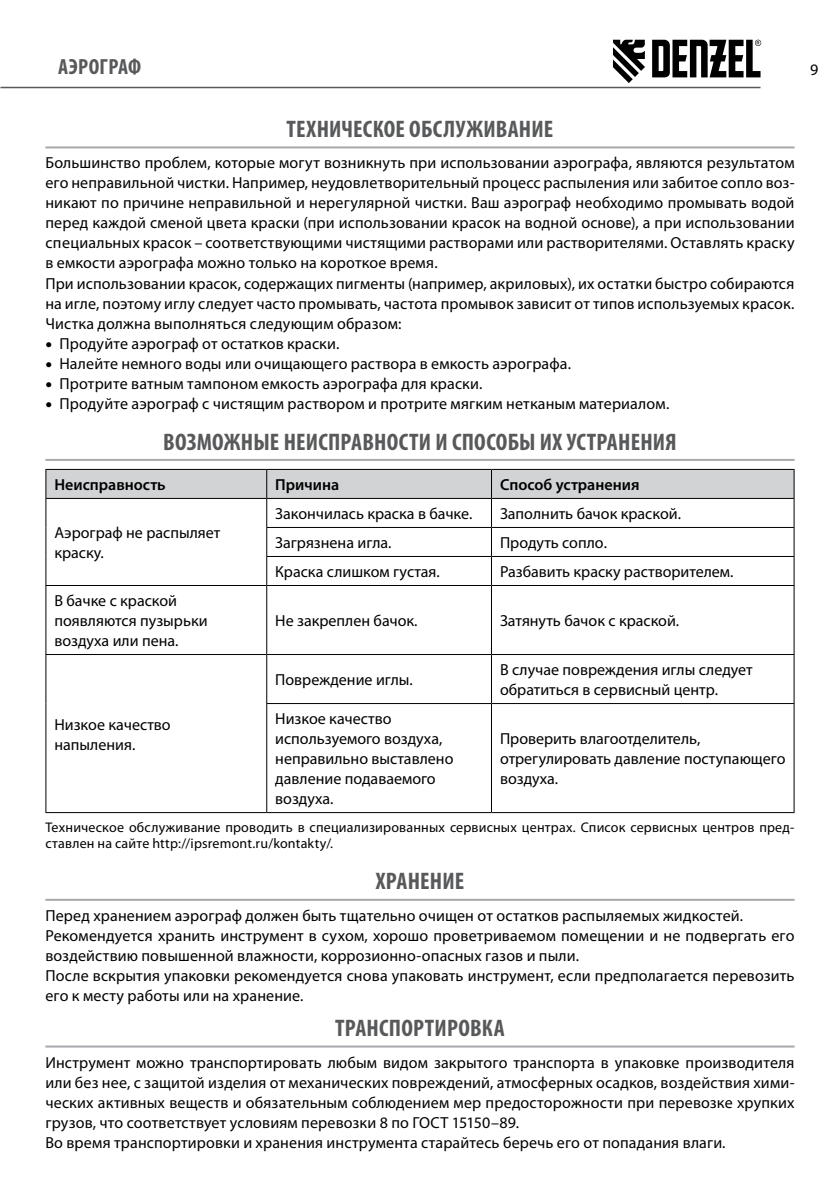
<style>
.page{position:relative;width:840px;height:1191px;background:#fff}
.page>*{position:absolute;margin:0;border:0;box-sizing:border-box;transform-origin:0 0}
.t1{font:700 condensed 24px "Myriad Pro";letter-spacing:.01em;color:#58595b}
.t2{font:700 condensed 22px "Myriad Pro";letter-spacing:.015em;color:#58595b}
.t3{font:16px/20px "Myriad Pro";letter-spacing:.005em;color:#000}
.t4{font:600 16px "Myriad Pro";color:#000}
.t5{font:14px/16px "Myriad Pro";letter-spacing:.015em;color:#000}
.s1{font-size:24px}
</style>
<div class="page">
<hr style="left:0;top:87px;width:760px;height:1px;background:#58595b">
<svg style="left:613px;top:40px;width:31px;height:43px"></svg>
<svg style="left:652px;top:40px;width:108px;height:37px"></svg>
<hr style="left:45px;top:146px;width:749px;height:2px;background:#a7a9ac">
<hr style="left:45px;top:459px;width:749px;height:2px;background:#a7a9ac">
<hr style="left:45px;top:898px;width:749px;height:2px;background:#a7a9ac">
<hr style="left:45px;top:1045px;width:749px;height:2px;background:#a7a9ac">
<svg style="left:45px;top:469px;width:749px;height:116px"></svg>
<hr style="left:45px;top:585px;width:221px;height:1px;background:#000">
<hr style="left:45px;top:586px;width:1px;height:68px;background:#000">
<hr style="left:266px;top:585px;width:225px;height:1px;background:#000">
<hr style="left:266px;top:586px;width:1px;height:68px;background:#000">
<hr style="left:491px;top:585px;width:303px;height:1px;background:#000">
<hr style="left:490px;top:586px;width:1px;height:68px;background:#000">
<hr style="left:793px;top:586px;width:1px;height:68px;background:#000">
<hr style="left:45px;top:654px;width:221px;height:1px;background:#000">
<hr style="left:45px;top:655px;width:1px;height:48px;background:#000">
<hr style="left:266px;top:654px;width:225px;height:1px;background:#000">
<hr style="left:266px;top:655px;width:1px;height:48px;background:#000">
<hr style="left:491px;top:654px;width:303px;height:1px;background:#000">
<hr style="left:490px;top:655px;width:1px;height:48px;background:#000">
<hr style="left:793px;top:655px;width:1px;height:48px;background:#000">
<hr style="left:45px;top:703px;width:1px;height:109px;background:#000">
<hr style="left:266px;top:703px;width:225px;height:1px;background:#000">
<hr style="left:266px;top:704px;width:1px;height:108px;background:#000">
<hr style="left:491px;top:703px;width:303px;height:1px;background:#000">
<hr style="left:490px;top:704px;width:1px;height:108px;background:#000">
<hr style="left:793px;top:704px;width:1px;height:108px;background:#000">
<hr style="left:45px;top:812px;width:221px;height:1px;background:#000">
<hr style="left:266px;top:812px;width:225px;height:1px;background:#000">
<hr style="left:491px;top:812px;width:303px;height:1px;background:#000">
<h2 class="t2" style="left:58px;top:53px;width:85px">АЭРОГРАФ</h2>
<p class="t3" style="left:809px;top:60px;width:10px">9</p>
<h1 class="t1" style="left:286px;top:114px;width:268px">ТЕХНИЧЕСКОЕ ОБСЛУЖИВАНИЕ</h1>
<p class="t3" style="left:45px;top:153px;width:750px">Большинство проблем, которые могут возникнуть при использовании аэрографа, являются результатом его неправильной чистки. Например, неудовлетворительный процесс распыления или забитое сопло воз&shy;никают по причине неправильной и нерегулярной чистки. Ваш аэрограф необходимо промывать водой перед каждой сменой цвета краски (при использовании красок на водной основе), а при использовании специальных красок – соответствующими чистящими растворами или растворителями. Оставлять краску в емкости аэрографа можно только на короткое время.<br>При использовании красок, содержащих пигменты (например, акриловых), их остатки быстро собираются на игле, поэтому иглу следует часто промывать, частота промывок зависит от типов используемых красок.<br>Чистка должна выполняться следующим образом:</p>
<p class="t3" style="left:45px;top:333px;width:295px"><span class="s1">•</span> Продуйте аэрограф от остатков краски.</p>
<p class="t3" style="left:45px;top:353px;width:527px"><span class="s1">•</span> Налейте немного воды или очищающего раствора в емкость аэрографа.</p>
<p class="t3" style="left:45px;top:373px;width:438px"><span class="s1">•</span> Протрите ватным тампоном емкость аэрографа для краски.</p>
<p class="t3" style="left:45px;top:393px;width:625px"><span class="s1">•</span> Продуйте аэрограф с чистящим раствором и протрите мягким нетканым материалом.</p>
<h1 class="t1" style="left:163px;top:426px;width:514px">ВОЗМОЖНЫЕ НЕИСПРАВНОСТИ И СПОСОБЫ ИХ УСТРАНЕНИЯ</h1>
<p class="t4" style="left:54px;top:474px;width:113px">Неисправность</p>
<p class="t4" style="left:275px;top:474px;width:66px">Причина</p>
<p class="t4" style="left:499px;top:474px;width:141px">Способ устранения</p>
<p class="t3" style="left:54px;top:522px;width:167px">Аэрограф не распыляет краску.</p>
<p class="t3" style="left:275px;top:503px;width:199px">Закончилась краска в бачке.</p>
<p class="t3" style="left:499px;top:503px;width:182px">Заполнить бачок краской.</p>
<p class="t3" style="left:275px;top:532px;width:118px">Загрязнена игла.</p>
<p class="t3" style="left:499px;top:532px;width:108px">Продуть сопло.</p>
<p class="t3" style="left:275px;top:561px;width:166px">Краска слишком густая.</p>
<p class="t3" style="left:499px;top:561px;width:235px">Разбавить краску растворителем.</p>
<p class="t3" style="left:54px;top:590px;width:154px">В бачке с краской появляются пузырьки воздуха или пена.</p>
<p class="t3" style="left:275px;top:610px;width:144px">Не закреплен бачок.</p>
<p class="t3" style="left:499px;top:610px;width:181px">Затянуть бачок с краской.</p>
<p class="t3" style="left:275px;top:669px;width:139px">Повреждение иглы.</p>
<p class="t3" style="left:499px;top:659px;width:254px">В случае повреждения иглы следует обратиться в сервисный центр.</p>
<p class="t3" style="left:275px;top:708px;width:180px">Низкое качество используемого воздуха, неправильно выставлено давление подаваемого воздуха.</p>
<p class="t3" style="left:54px;top:714px;width:118px">Низкое качество напыления.</p>
<p class="t3" style="left:499px;top:728px;width:287px">Проверить влагоотделитель, отрегулировать давление поступающего воздуха.</p>
<p class="t5" style="left:45px;top:819px;width:750px">Техническое обслуживание проводить в специализированных сервисных центрах. Список сервисных центров пред&shy;ставлен на сайте http://ipsremont.ru/kontakty/.</p>
<h1 class="t1" style="left:375px;top:866px;width:90px">ХРАНЕНИЕ</h1>
<p class="t3" style="left:45px;top:905px;width:750px">Перед хранением аэрограф должен быть тщательно очищен от остатков распыляемых жидкостей.<br>Рекомендуется хранить инструмент в сухом, хорошо проветриваемом помещении и не подвергать его воздействию повышенной влажности, коррозионно-опасных газов и пыли.<br>После вскрытия упаковки рекомендуется снова упаковать инструмент, если предполагается перевозить его к месту работы или на хранение.</p>
<h1 class="t1" style="left:335px;top:1013px;width:171px">ТРАНСПОРТИРОВКА</h1>
<p class="t3" style="left:45px;top:1052px;width:750px">Инструмент можно транспортировать любым видом закрытого транспорта в упаковке производителя или без нее, с защитой изделия от механических повреждений, атмосферных осадков, воздействия хими&shy;ческих активных веществ и обязательным соблюдением мер предосторожности при перевозке хрупких грузов, что соответствует условиям перевозки 8 по ГОСТ 15150–89.<br>Во время транспортировки и хранения инструмента старайтесь беречь его от попадания влаги.</p>
</div>
